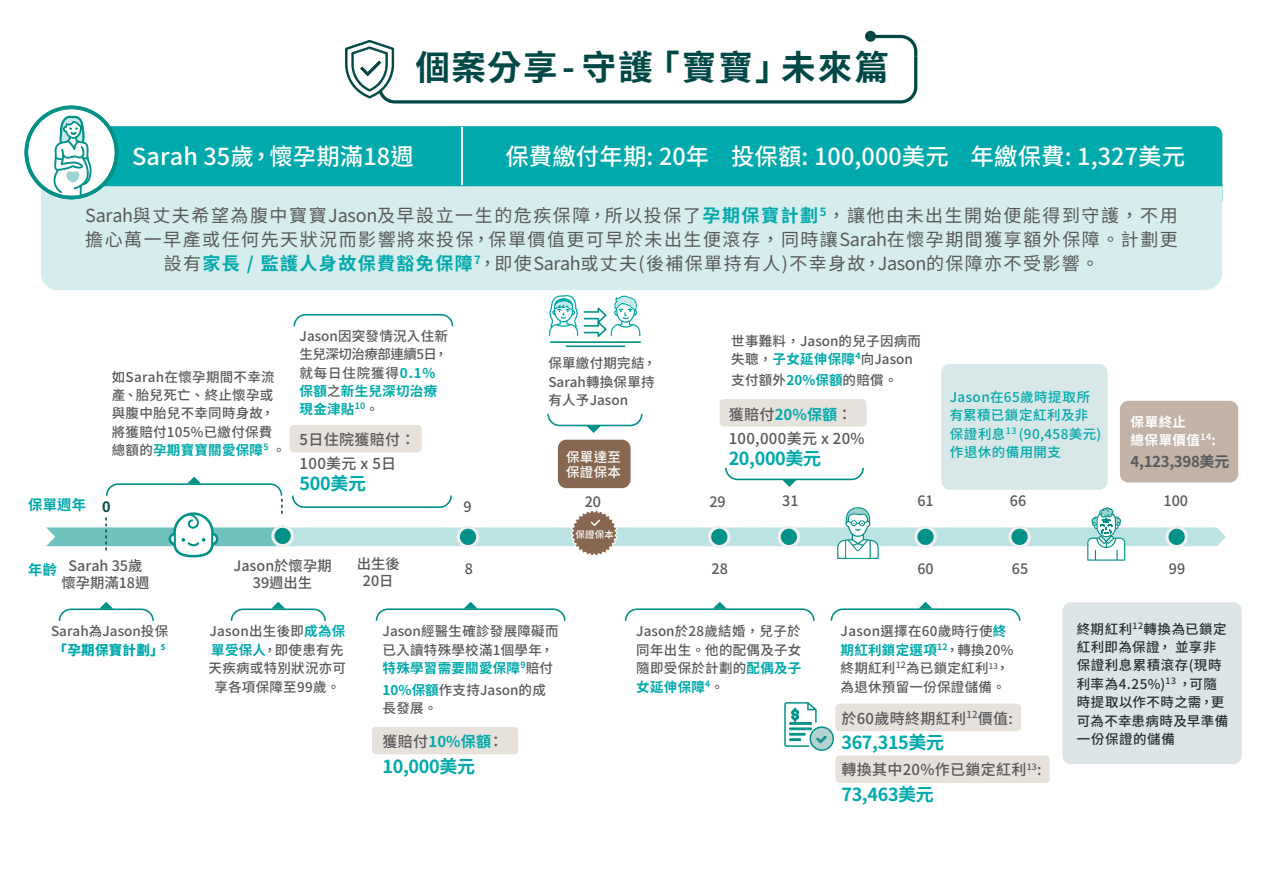
<style>
.page{position:relative;width:1263px;height:893px;background:#fff}
.page>*{position:absolute;margin:0;border:0;box-sizing:border-box;transform-origin:0 0}
.t1{font:700 34.5px "Noto Sans CJ Ktc";letter-spacing:.06em;color:#004846}
.t2{font:500 23.4px "Noto Sans CJ Ktc";letter-spacing:.005em;color:#fff}
.t3{font:18px/24px "Noto Sans CJ Ktc";letter-spacing:.085em;color:#58595b;text-align:center}
.t4{font:700 18px "Noto Sans CJ Ktc";letter-spacing:-.02em;color:#00a9ac}
.t5{font:500 15px/24.5px "Noto Sans CJ Ktc";letter-spacing:.02em;color:#58595b}
.t6{font:700 15px "Noto Sans CJ Ktc";letter-spacing:-.02em;color:#58595b}
.t7{font:700 15px "Noto Sans CJ Ktc";color:#00a9ac}
.t8{font:500 14.4px/17.2px "Noto Sans CJ Ktc";color:#58595b;text-align:center}
.t9{font:700 14.4px "Noto Sans CJ Ktc";letter-spacing:.02em;color:#00a9ac}
.t10{font:700 14.4px "Noto Sans CJ Ktc";color:#004947}
.t11{font:500 13.5px/18.5px "Noto Sans CJ Ktc";letter-spacing:.02em;color:#58595b}
.t12{font:500 13.5px/18.5px "Noto Sans CJ Ktc";letter-spacing:.04em;color:#273133}
.t13{font:500 13.5px/18.5px "Noto Sans CJ Ktc";color:#58595b}
.t14{font:500 13.5px/18.5px "Noto Sans CJ Ktc";letter-spacing:.035em;color:#00a9ac}
.t15{font:700 13.5px/18.5px "Noto Sans CJ Ktc";letter-spacing:.04em;color:#fff}
.t16{font:500 13.5px/15.5px "Noto Sans CJ Ktc";letter-spacing:.02em;color:#fff}
.t17{font:500 9.45px "Noto Sans CJ Ktc";color:#fff}
.s1{font-weight:700;color:#00a9ac}
.s2{font-weight:900;color:#00a9ac}
.s3{font-weight:500;color:#58595b}
</style>
<div class="page">
<div style="left:290px;top:425px;width:132px;height:27px;background:#e7e1dc;border-radius:4px"></div>
<div style="left:720px;top:399px;width:146px;height:28px;background:#e7e1dc;border-radius:4px"></div>
<div style="left:97px;top:126px;width:1125px;height:83px;background:#00a9ac;border-radius:9px"></div>
<div style="left:41px;top:186px;width:1181px;height:104px;background:#d5eded"></div>
<hr style="left:461px;top:127px;width:2px;height:58px;background:#fff">
<svg style="left:26px;top:107px;width:91px;height:91px"></svg>
<div style="left:1062px;top:602px;width:180px;height:162px;background:#dde4e6;border-radius:9px"></div>
<div style="left:941px;top:364px;width:166px;height:126px;background:#d8e7e7;border-radius:9px"></div>
<div style="left:1120px;top:401px;width:118px;height:81px;background:#c3b3a7;border-radius:9px"></div>
<div style="left:558px;top:440px;width:72px;height:48px;background:#87674f;border-radius:9px"></div>
<svg style="left:293px;top:313px;width:161px;height:14px"></svg>
<svg style="left:375px;top:602px;width:191px;height:19px"></svg>
<svg style="left:624px;top:602px;width:191px;height:19px"></svg>
<svg style="left:830px;top:602px;width:191px;height:19px"></svg>
<svg style="left:58px;top:602px;width:96px;height:19px"></svg>
<svg style="left:230px;top:602px;width:96px;height:19px"></svg>
<svg style="left:547px;top:413px;width:96px;height:20px"></svg>
<div style="left:372px;top:727px;width:146px;height:27px;background:#e7e1dc;border-radius:4px"></div>
<div style="left:835px;top:704px;width:186px;height:27px;background:#e7e1dc;border-radius:4px"></div>
<div style="left:835px;top:755px;width:215px;height:28px;background:#e7e1dc;border-radius:4px"></div>
<svg style="left:784px;top:702px;width:33px;height:45px"></svg>
<svg style="left:810px;top:727px;width:23px;height:23px"></svg>
<div style="left:809px;top:726px;width:25px;height:25px;border:2px solid #009188;border-radius:50%"></div>
<svg style="left:46px;top:466px;width:1180px;height:95px"></svg>
<svg style="left:48px;top:116px;width:51px;height:80px"></svg>
<div style="left:865px;top:31px;width:11px;height:11px;background:#004846;border-radius:50%"></div>
<div style="left:25px;top:106px;width:93px;height:93px;border:4px solid #009188;border-radius:50%"></div>
<svg style="left:549px;top:295px;width:92px;height:52px"></svg>
<svg style="left:345px;top:35px;width:572px;height:69px"></svg>
<h1 class="t1" style="left:415px;top:48px;width:475px">個案分享- 守護「寶寶」未來篇</h1>
<h2 class="t2" style="left:505px;top:143px;width:681px">保費繳付年期: 20年 投保額: 100,000美元 年繳保費: 1,327美元</h2>
<h3 class="t3" style="left:85px;top:204px;width:1094px">Sarah與丈夫希望為腹中寶寶Jason及早設立一生的危疾保障，所以投保了<span class="s1">孕期保寶計劃</span><sup>5</sup>，讓他由未出生開始便能得到守護，不用擔心萬一早產或任何先天狀況而影響將來投保，保單價值更可早於未出生便滾存，同時讓Sarah在懷孕期間獲享額外保障。計劃更設有<span class="s1">家長 / 監護人身故保費豁免保障</span><sup>7</sup>，即使Sarah或丈夫(後補保單持有人)不幸身故，Jason的保障亦不受影響。</h3>
<h2 class="t2" style="left:132px;top:143px;width:283px">Sarah 35歲，懷孕期滿18週</h2>
<p class="t9" style="left:28px;top:496px;width:60px">保單週年</p>
<p class="t11" style="left:112px;top:368px;width:175px">如Sarah在懷孕期間不幸流產、胎兒死亡、終止懷孕或與腹中胎兒不幸同時身故，將獲賠付105%已繳付保費總額的<span class="s1">孕期寶寶關愛保障</span><sup>5</sup> 。</p>
<p class="t13" style="left:300px;top:327px;width:150px">Jason因突發情況入住新生兒深切治療部連續5日，就每日住院獲得<span class="s1">0.1%保額</span>之<span class="s1">新生兒深切治療現金津貼</span><sup>10</sup>。</p>
<p class="t11" style="left:731px;top:332px;width:191px">世事難料，Jason的兒子因病而失聰，<span class="s1">子女延伸保障</span><sup>4</sup>向Jason</p>
<p class="t11" style="left:548px;top:355px;width:109px;text-align:justify">保單繳付期完結，Sarah轉換保單持有人予Jason</p>
<p class="t11" style="left:731px;top:371px;width:168px">支付額外<span class="s1">20%保額</span>的賠償。</p>
<p class="t5" style="left:729px;top:402px;width:138px">獲賠付<span class="s1">20%保額</span>：<br>100,000美元 x 20%</p>
<h3 class="t4" style="left:729px;top:449px;width:94px">20,000美元</h3>
<p class="t5" style="left:300px;top:427px;width:117px">5日住院獲賠付：<br>100美元 x 5日</p>
<h3 class="t4" style="left:300px;top:474px;width:68px">500美元</h3>
<p class="t16" style="left:566px;top:449px;width:56px">保單達至保證保本</p>
<p class="t14" style="left:950px;top:388px;width:153px">Jason在65歲時提取所有累積已鎖定紅利及非保證利息<sup>13</sup> (90,458美元)作退休的備用開支</p>
<p class="t15" style="left:1130px;top:413px;width:87px">保單終止<br>總保單價值<sup>14</sup>:</p>
<p class="t6" style="left:1130px;top:453px;width:100px">4,123,398美元</p>
<p class="t10" style="left:102px;top:499px;width:10px">0</p>
<p class="t8" style="left:464px;top:499px;width:10px">9</p>
<p class="t8" style="left:585px;top:494px;width:18px">20</p>
<p class="t8" style="left:709px;top:494px;width:18px">29</p>
<p class="t8" style="left:782px;top:493px;width:18px">31</p>
<p class="t8" style="left:917px;top:493px;width:18px">61</p>
<p class="t8" style="left:1010px;top:493px;width:18px">66</p>
<p class="t8" style="left:1163px;top:493px;width:26px">100</p>
<p class="t17" style="left:575px;top:529px;width:40px">保證保本</p>
<p class="t8" style="left:61px;top:557px;width:90px">Sarah 35歲懷孕期滿18週</p>
<p class="t8" style="left:233px;top:557px;width:100px">Jason於懷孕期<br>39週出生</p>
<p class="t8" style="left:357px;top:555px;width:45px">出生後<br>20日</p>
<p class="t8" style="left:465px;top:560px;width:10px">8</p>
<p class="t9" style="left:28px;top:562px;width:30px">年齡</p>
<p class="t13" style="left:51px;top:622px;width:119px">Sarah為Jason投保<span class="s2">「孕期保寶計劃」</span><sup>5</sup></p>
<p class="t11" style="left:209px;top:622px;width:139px;text-align:center">Jason出生後即<span class="s1">成為保單受保人</span>，即使患有先天疾病或特別狀況亦可享各項保障至99歲。</p>
<p class="t11" style="left:383px;top:622px;width:177px">Jason經醫生確診發展障礙而已入讀特殊學校滿1個學年，<span class="s1">特殊學習需要關愛保障</span><sup>9</sup>賠付</p>
<p class="t11" style="left:383px;top:681px;width:165px"><span class="s1">10%保額</span>作支持Jason的成長發展。</p>
<p class="t7" style="left:383px;top:733px;width:122px"><span class="s3">獲賠付</span>10%保額<span class="s3">：</span></p>
<h3 class="t4" style="left:383px;top:756px;width:94px">10,000美元</h3>
<p class="t8" style="left:711px;top:560px;width:18px">28</p>
<p class="t8" style="left:917px;top:560px;width:18px">60</p>
<p class="t8" style="left:1169px;top:560px;width:18px">99</p>
<p class="t8" style="left:1012px;top:560px;width:18px">65</p>
<p class="t11" style="left:636px;top:622px;width:167px;text-align:justify">Jason於28歲結婚，兒子於同年出生。他的配偶及子女隨即受保於計劃的<span class="s1">配偶及子女延伸保障</span><sup>4</sup>。</p>
<p class="t12" style="left:1077px;top:620px;width:153px">終期紅利<sup>12</sup>轉換為已鎖定紅利即為保證， 並享非保證利息累積滾存(現時利率為4.25%)<sup>13</sup> ，可隨時提取以作不時之需，更可為不幸患病時及早準備一份保證的儲備</p>
<p class="t11" style="left:841px;top:622px;width:174px">Jason選擇在60歲時行使<span class="s1">終期紅利鎖定選項</span><sup>12</sup>，轉換20%終期紅利<sup>12</sup>為已鎖定紅利<sup>13</sup>，為退休預留一份保證儲備。</p>
<p class="t5" style="left:841px;top:706px;width:173px">於60歲時終期紅利<sup>12</sup>價值:</p>
<h3 class="t4" style="left:841px;top:733px;width:104px">367,315美元</h3>
<p class="t5" style="left:841px;top:758px;width:202px">轉換其中20%作已鎖定紅利<sup>13</sup>:</p>
<h3 class="t4" style="left:841px;top:784px;width:94px">73,463美元</h3>
</div>
